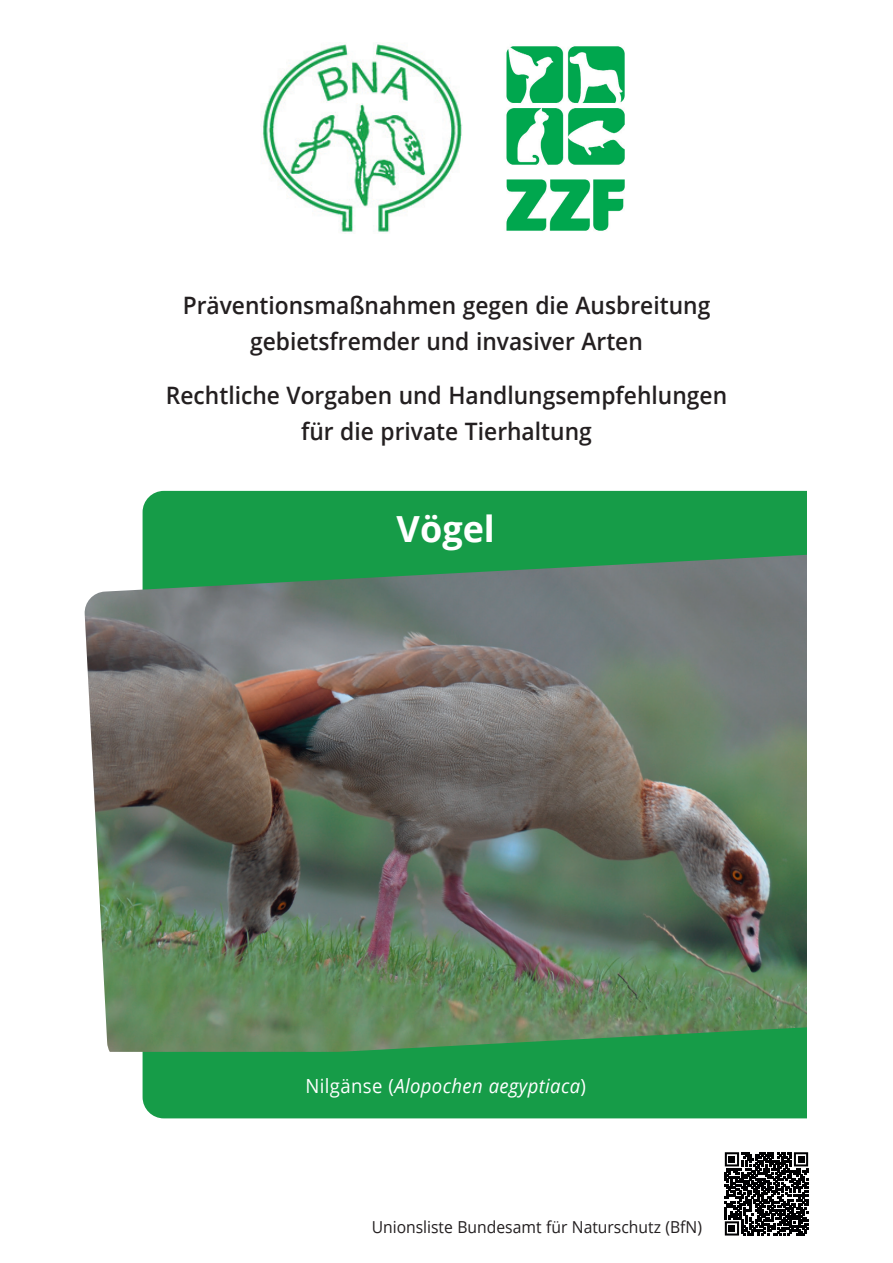
<style>
.page{position:relative;width:893px;height:1263px;background:#fff}
.page>*{position:absolute;margin:0;border:0;box-sizing:border-box;transform-origin:0 0}
.t1{font:700 36px "Open Sans";color:#fff}
.t2{font:600 24px/36px "Open Sans";color:#231f20;text-align:center;scale:.95 1}
.t3{font:italic 19.5px "Open Sans";letter-spacing:.02em;color:#fff;scale:.95 1}
.t4{font:16.5px "Open Sans";color:#231f20;scale:.95 1}
.s1{font-style:normal}
</style>
<div class="page">
<div style="left:143px;top:491px;width:664px;height:627px;background:#169c48"></div>
<img style="left:84px;top:552px;width:723px;height:500px">
<img style="left:261px;top:42px;width:201px;height:191px">
<img style="left:506px;top:46px;width:119px;height:185px">
<div style="left:721px;top:1148px;width:91px;height:91px;background:linear-gradient(to right,#fff,#fff)"></div>
<svg style="left:725px;top:1152px;width:83px;height:83px"></svg>
<p class="t2" style="left:183px;top:287px;width:557px">Präventionsmaßnahmen gegen die Ausbreitung gebietsfremder und invasiver Arten</p>
<p class="t2" style="left:166px;top:377px;width:592px">Rechtliche Vorgaben und Handlungsempfehlungen für die private Tierhaltung</p>
<h1 class="t1" style="left:397px;top:504px;width:100px">Vögel</h1>
<p class="t3" style="left:306px;top:1072px;width:297px"><span class="s1">Nilgänse (</span>Alopochen aegyptiaca<span class="s1">)</span></p>
<p class="t4" style="left:372px;top:1215px;width:349px">Unionsliste Bundesamt für Naturschutz (BfN)</p>
</div>
